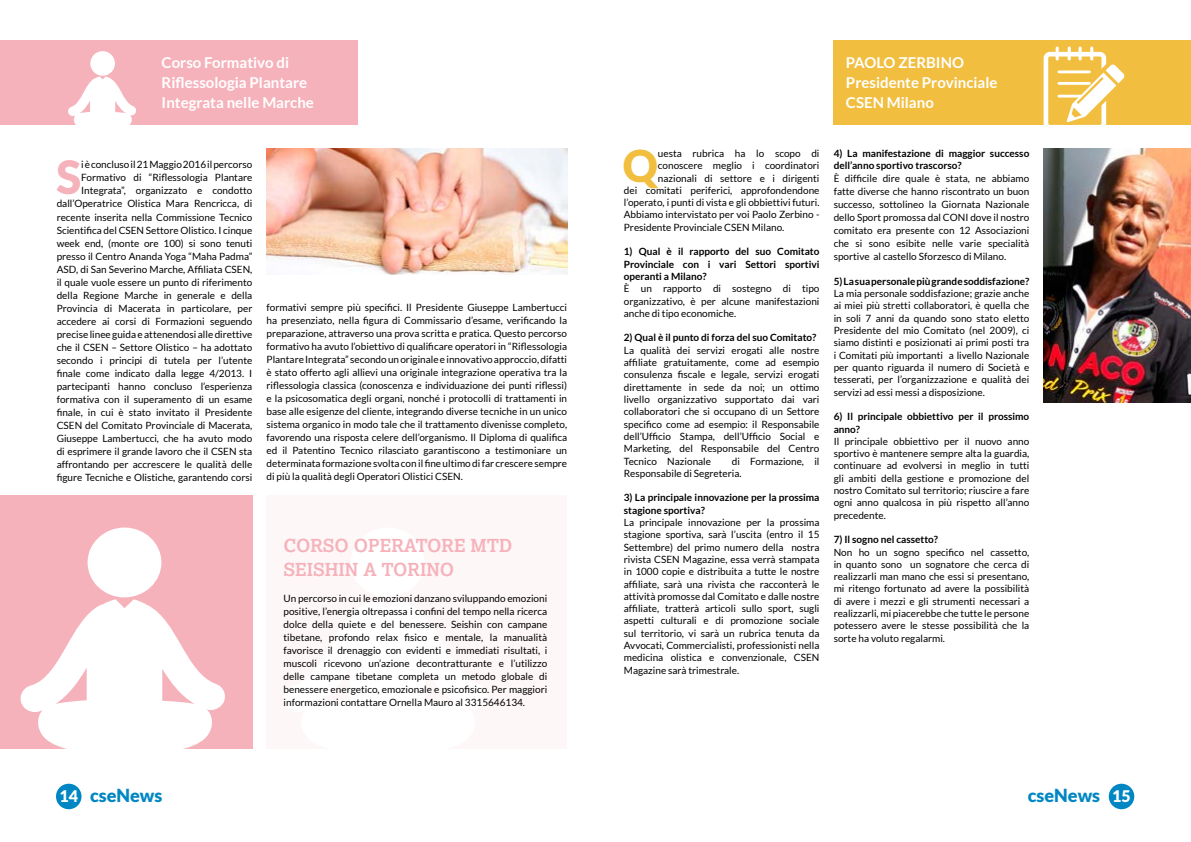
<style>
.page{position:relative;width:1191px;height:842px;background:#fff}
.page>*{position:absolute;margin:0;border:0;box-sizing:border-box;transform-origin:0 0}
.t1{font:900 45.7px "Lato";color:#f6b2ba}
.t2{font:900 43.8px "Lato";color:#f1be3f}
.t3{font:700 18px/24px "Lexia Da Ma";color:#f6b2ba}
.t4{font:900 18px "Lato";color:#0087c3}
.t5{font:700 15px/20px "Lato";color:#fff}
.t6{font:10px/13px "Lato";color:#000;text-align:justify}
.t7{font:700 10px/12.3px "Lato";color:#000}
.s1{font-size:16px;color:#fff}
</style>
<div class="page">
<div style="left:833px;top:40px;width:358px;height:84px;background:#f1be3f"></div>
<svg style="left:1043px;top:47px;width:81px;height:78px"></svg>
<div style="left:0;top:40px;width:357px;height:85px;background:#f6b2ba"></div>
<div style="left:90px;top:51px;width:25px;height:25px;background:#fff;border-radius:50%"></div>
<svg style="left:68px;top:76px;width:68px;height:49px"></svg>
<div style="left:0;top:495px;width:252px;height:253px;background:#f6b2ba"></div>
<div style="left:88px;top:527px;width:73px;height:70px;background:#fff;border-radius:50%"></div>
<svg style="left:19px;top:599px;width:208px;height:150px"></svg>
<div style="left:266px;top:495px;width:301px;height:253px;background:#fef7f8"></div>
<div style="left:350px;top:527px;width:74px;height:70px;background:#fff;border-radius:50%"></div>
<img style="left:266px;top:149px;width:301px;height:126px">
<img style="left:1043px;top:149px;width:148px;height:254px">
<div style="left:56px;top:784px;width:25px;height:25px;background:#0087c3;border-radius:50%"></div>
<div style="left:1108px;top:784px;width:26px;height:25px;background:#0087c3;border-radius:50%"></div>
<h3 class="t5" style="left:162px;top:53px;width:154px">Corso Formativo di<br>Riflessologia Plantare<br>Integrata nelle Marche</h3>
<h1 class="t1" style="left:56px;top:151px;width:26px">S</h1>
<p class="t6" style="left:57px;top:158px;width:197px;text-align:right">i è concluso il 21 Maggio 2016 il percorso Formativo di “Riflessologia Plantare Integrata”, organizzato e condotto dall’Operatrice Olistica Mara Rencricca, di recente inserita nella Commissione Tecnico Scientifica del CSEN Settore Olistico. I cinque week end, (monte ore 100) si sono tenuti presso il Centro Ananda Yoga “Maha Padma” ASD, di San Severino Marche, Affiliata CSEN, il quale vuole essere un punto di riferimento della Regione Marche in generale e della Provincia di Macerata in particolare, per accedere ai corsi di Formazioni seguendo precise linee guida e attenendosi alle direttive che il CSEN – Settore Olistico – ha adottato secondo i principi di tutela per l’utente finale come indicato dalla legge 4/2013. I partecipanti hanno concluso l’esperienza formativa con il superamento di un esame finale, in cui è stato invitato il Presidente CSEN del Comitato Provinciale di Macerata, Giuseppe Lambertucci, che ha avuto modo di esprimere il grande lavoro che il CSEN sta affrontando per accrescere le qualità delle figure Tecniche e Olistiche, garantendo corsi</p>
<p class="t6" style="left:266px;top:301px;width:302px">formativi sempre più specifici. Il Presidente Giuseppe Lambertucci ha presenziato, nella figura di Commissario d’esame, verificando la preparazione, attraverso una prova scritta e pratica. Questo percorso formativo ha avuto l’obiettivo di qualificare operatori in “Riflessologia Plantare Integrata” secondo un originale e innovativo approccio, difatti è stato offerto agli allievi una originale integrazione operativa tra la riflessologia classica (conoscenza e individuazione dei punti riflessi) e la psicosomatica degli organi, nonché i protocolli di trattamenti in base alle esigenze del cliente, integrando diverse tecniche in un unico sistema organico in modo tale che il trattamento divenisse completo, favorendo una risposta celere dell’organismo. Il Diploma di qualifica ed il Patentino Tecnico rilasciato garantiscono a testimoniare un determinata formazione svolta con il fine ultimo di far crescere sempre di più la qualità degli Operatori Olistici CSEN.</p>
<h3 class="t3" style="left:283px;top:533px;width:230px">CORSO OPERATORE MTD<br>SEISHIN A TORINO</h3>
<p class="t6" style="left:283px;top:591px;width:265px">Un percorso in cui le emozioni danzano sviluppando emozioni positive, l’energia oltrepassa i confini del tempo nella ricerca dolce della quiete e del benessere. Seishin con campane tibetane, profondo relax fisico e mentale, la manualità favorisce il drenaggio con evidenti e immediati risultati, i muscoli ricevono un’azione decontratturante e l’utilizzo delle campane tibetane completa un metodo globale di benessere energetico, emozionale e psicofisico. Per maggiori informazioni contattare Ornella Mauro al 3315646134.</p>
<h3 class="t5" style="left:846px;top:53px;width:153px">PAOLO ZERBINO<br>Presidente Provinciale<br>CSEN Milano</h3>
<h2 class="t2" style="left:623px;top:140px;width:37px">Q</h2>
<p class="t6" style="left:658px;top:147px;width:163px">uesta rubrica ha lo scopo di</p>
<p class="t6" style="left:658px;top:159px;width:163px">conoscere meglio i coordinatori</p>
<p class="t6" style="left:658px;top:171px;width:163px">nazionali di settore e i dirigenti</p>
<p class="t6" style="left:624px;top:184px;width:197px">dei comitati periferici, approfondendone</p>
<p class="t6" style="left:624px;top:196px;width:197px">l’operato, i punti di vista e gli obbiettivi futuri.</p>
<p class="t6" style="left:624px;top:208px;width:197px">Abbiamo intervistato per voi Paolo Zerbino -</p>
<p class="t6" style="left:624px;top:221px;width:162px">Presidente Provinciale CSEN Milano.</p>
<p class="t7" style="left:624px;top:245px;width:197px;text-align:justify">1) Qual è il rapporto del suo Comitato Provinciale con i vari Settori sportivi operanti a Milano?</p>
<p class="t6" style="left:624px;top:282px;width:197px;line-height:12.3px">È un rapporto di sostegno di tipo organizzativo, è per alcune manifestazioni anche di tipo economiche.</p>
<p class="t7" style="left:624px;top:332px;width:194px">2) Qual è il punto di forza del suo Comitato?</p>
<p class="t6" style="left:624px;top:344px;width:197px;line-height:12.3px">La qualità dei servizi erogati alle nostre affiliate gratuitamente, come ad esempio consulenza fiscale e legale, servizi erogati direttamente in sede da noi; un ottimo livello organizzativo supportato dai vari collaboratori che si occupano di un Settore specifico come ad esempio: il Responsabile dell’Ufficio Stampa, dell’Ufficio Social e Marketing, del Responsabile del Centro Tecnico Nazionale</p>
<p class="t6" style="left:624px;top:455px;width:197px;line-height:12.3px;text-indent:108px">di Formazione, il<br>Responsabile di Segreteria.</p>
<p class="t7" style="left:624px;top:491px;width:197px">3) La principale innovazione per la prossima stagione sportiva?</p>
<p class="t6" style="left:624px;top:516px;width:197px;line-height:12.3px">La principale innovazione per la prossima stagione sportiva, sarà l’uscita (entro il 15<br>Settembre) del primo numero della nostra rivista CSEN Magazine, essa verrà stampata in 1000 copie e distribuita a tutte le nostre affiliate, sarà una rivista che racconterà le attività promosse dal Comitato e dalle nostre affiliate, tratterà articoli sullo sport, sugli aspetti culturali e di promozione sociale sul territorio, vi sarà un rubrica tenuta da Avvocati, Commercialisti, professionisti nella medicina olistica e convenzionale, CSEN Magazine sarà trimestrale.</p>
<p class="t7" style="left:833px;top:147px;width:197px">4) La manifestazione di maggior successo dell’anno sportivo trascorso?</p>
<p class="t6" style="left:833px;top:172px;width:197px">È difficile dire quale è stata, ne abbiamo fatte diverse che hanno riscontrato un buon successo, sottolineo la Giornata Nazionale dello Sport promossa dal CONI dove il nostro comitato era presente con 12 Associazioni che si sono esibite nelle varie specialità sportive al castello Sforzesco di Milano.</p>
<p class="t7" style="left:833px;top:275px;width:197px">5) La sua personale più grande soddisfazione?</p>
<p class="t6" style="left:833px;top:287px;width:197px;line-height:12.3px">La mia personale soddisfazione; grazie anche ai miei più stretti collaboratori, è quella che in soli 7 anni da quando sono stato eletto Presidente del mio Comitato (nel 2009), ci siamo distinti e posizionati ai primi posti tra i Comitati più importanti a livello Nazionale per quanto riguarda il numero di Società e tesserati, per l’organizzazione e qualità dei servizi ad essi messi a disposizione.</p>
<p class="t7" style="left:833px;top:410px;width:197px">6) Il principale obbiettivo per il prossimo anno?</p>
<p class="t6" style="left:833px;top:435px;width:197px;line-height:12.3px">Il principale obbiettivo per il nuovo anno sportivo è mantenere sempre alta la guardia, continuare ad evolversi in meglio in tutti gli ambiti della gestione e promozione del nostro Comitato sul territorio; riuscire a fare ogni anno qualcosa in più rispetto all’anno precedente.</p>
<p class="t7" style="left:833px;top:533px;width:106px">7) Il sogno nel cassetto?</p>
<p class="t6" style="left:833px;top:546px;width:197px;line-height:12.3px">Non ho un sogno specifico nel cassetto, in quanto sono un sognatore che cerca di realizzarli man mano che essi si presentano, mi ritengo fortunato ad avere la possibilità di avere i mezzi e gli strumenti necessari a realizzarli, mi piacerebbe che tutte le persone potessero avere le stesse possibilità che la sorte ha voluto regalarmi.</p>
<h3 class="t4" style="left:59px;top:785px;width:104px"><span class="s1">14</span> cseNews</h3>
<h3 class="t4" style="left:1027px;top:785px;width:104px">cseNews <span class="s1">15</span></h3>
</div>
